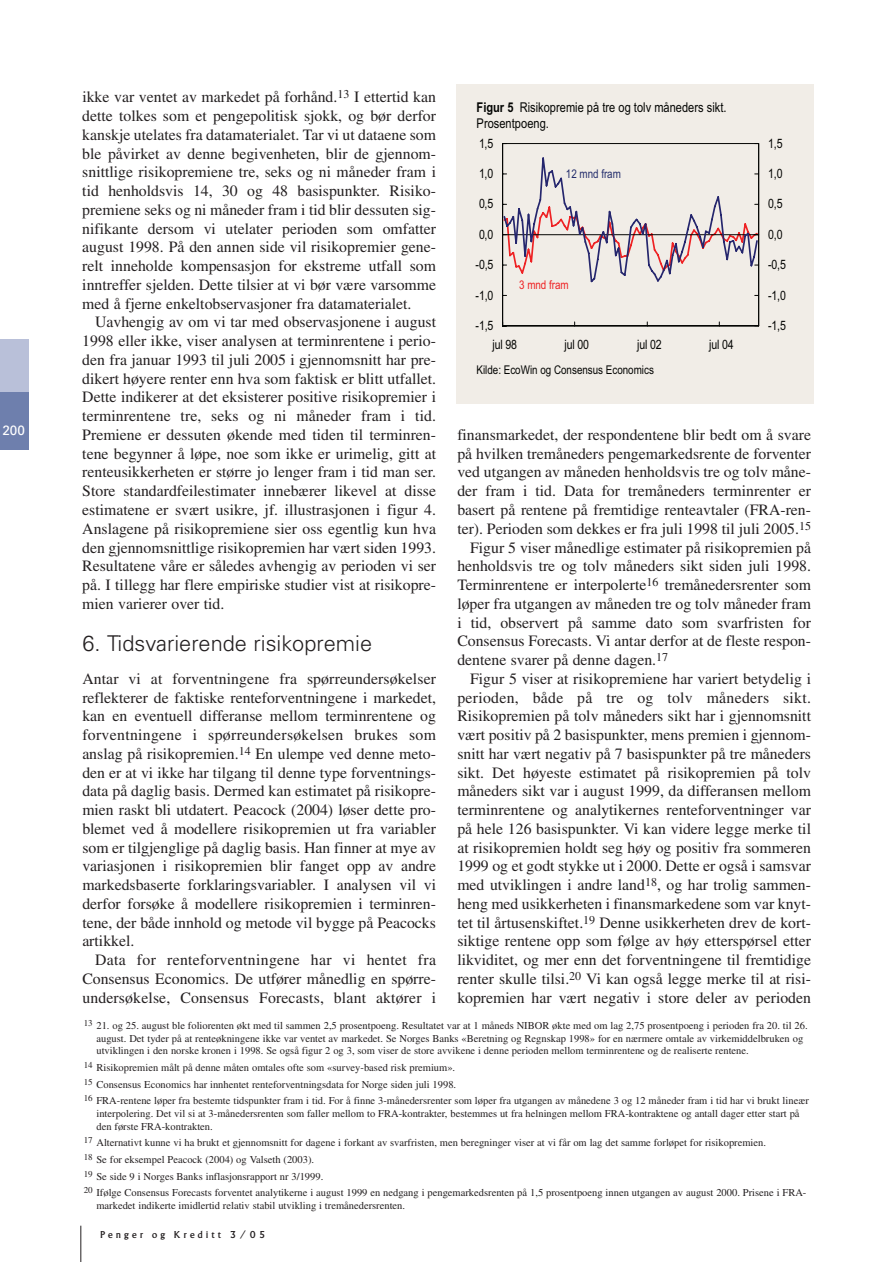
<style>
.page{position:relative;width:893px;height:1262px;background:#fff}
.page>*{position:absolute;margin:0;border:0;box-sizing:border-box;transform-origin:0 0}
.t1{font:300 21.75px "Univers";color:#231f20}
.t2{font:15.75px/18.8px "Times";color:#231f20;text-align:justify}
.t3{font:15.75px "Times";letter-spacing:.02em;color:#231f20}
.t4{font:13.5px/16.2px "Arial Narrow";color:#040503}
.t5{font:13.5px "Univers";color:#fff}
.t6{font:12.9px "Arial Narrow";letter-spacing:-.02em;color:#040503}
.t7{font:12px "Arial Narrow";color:#040503}
.t8{font:12px "Arial Narrow";letter-spacing:-.005em;color:#242e6c}
.t9{font:12px "Arial Narrow";letter-spacing:-.005em;color:#ee2123}
.t10{font:10.5px/16.6px "Times";color:#231f20}
.t11{font:10.5px "Albertus";letter-spacing:.31em;color:#231f20}
.s1{font-weight:700}
</style>
<div class="page">
<hr style="left:80px;top:1225px;width:1px;height:37px;background:#231f20">
<div style="left:0;top:339px;width:28px;height:110px;background:#b9c0d9"></div>
<div style="left:0;top:392px;width:28px;height:57px;background:#6e7fad"></div>
<div style="left:456px;top:84px;width:357px;height:319px;background:#f1ede7"></div>
<hr style="left:502px;top:143px;width:1px;height:183px;background:#040503">
<hr style="left:502px;top:325px;width:256px;height:1px;background:#040503">
<hr style="left:502px;top:143px;width:256px;height:1px;background:#040503">
<hr style="left:758px;top:143px;width:1px;height:183px;background:#040503">
<svg style="left:503px;top:156px;width:255px;height:128px"></svg>
<p class="t5" style="left:2px;top:425px;width:24px">200</p>
<p class="t2" style="left:82px;top:89px;width:355px">ikke var ventet av markedet på forhånd.<sup>13</sup> I ettertid kan dette tolkes som et pengepolitisk sjokk, og bør derfor kanskje utelates fra datamaterialet. Tar vi ut dataene som ble påvirket av denne begivenheten, blir de gjennom&shy;snittlige risikopremiene tre, seks og ni måneder fram i tid henholdsvis 14, 30 og 48 basispunkter. Risiko&shy;premiene seks og ni måneder fram i tid blir dessuten sig&shy;nifikante dersom vi utelater perioden som omfatter august 1998. På den annen side vil risikopremier gene&shy;relt inneholde kompensasjon for ekstreme utfall som inntreffer sjelden. Dette tilsier at vi bør være varsomme med å fjerne enkeltobservasjoner fra datamaterialet.</p>
<p class="t2" style="left:82px;top:314px;width:355px;text-indent:13px">Uavhengig av om vi tar med observasjonene i august 1998 eller ikke, viser analysen at terminrentene i perio&shy;den fra januar 1993 til juli 2005 i gjennomsnitt har pre&shy;dikert høyere renter enn hva som faktisk er blitt utfallet.<br>Dette indikerer at det eksisterer positive risikopremier i terminrentene tre, seks og ni måneder fram i tid.<br>Premiene er dessuten økende med tiden til terminren&shy;tene begynner å løpe, noe som ikke er urimelig, gitt at renteusikkerheten er større jo lenger fram i tid man ser.<br>Store standardfeilestimater innebærer likevel at disse estimatene er svært usikre, jf. illustrasjonen i figur 4.<br>Anslagene på risikopremiene sier oss egentlig kun hva den gjennomsnittlige risikopremien har vært siden 1993.<br>Resultatene våre er således avhengig av perioden vi ser på. I tillegg har flere empiriske studier vist at risikopre&shy;mien varierer over tid.</p>
<h1 class="t1" style="left:82px;top:635px;width:291px">6. Tidsvarierende risikopremie</h1>
<p class="t2" style="left:82px;top:670px;width:355px">Antar vi at forventningene fra spørreundersøkelser reflekterer de faktiske renteforventningene i markedet, kan en eventuell differanse mellom terminrentene og forventningene i spørreundersøkelsen brukes som anslag på risikopremien.<sup>14</sup> En ulempe ved denne meto&shy;den er at vi ikke har tilgang til denne type forventnings&shy;data på daglig basis. Dermed kan estimatet på risikopre&shy;mien raskt bli utdatert. Peacock (2004) løser dette pro&shy;blemet ved å modellere risikopremien ut fra variabler som er tilgjenglige på daglig basis. Han finner at mye av variasjonen i risikopremien blir fanget opp av andre markedsbaserte forklaringsvariabler. I analysen vil vi derfor forsøke å modellere risikopremien i terminren&shy;tene, der både innhold og metode vil bygge på Peacocks artikkel.</p>
<p class="t2" style="left:82px;top:952px;width:355px;text-indent:13px">Data for renteforventningene har vi hentet fra Consensus Economics. De utfører månedlig en spørre&shy;undersøkelse, Consensus Forecasts, blant aktører i</p>
<p class="t4" style="left:476px;top:100px;width:251px"><span class="s1">Figur 5</span> Risikopremie på tre og tolv måneders sikt.<br>Prosentpoeng.</p>
<p class="t6" style="left:479px;top:138px;width:16px">1,5</p>
<p class="t6" style="left:479px;top:169px;width:16px">1,0</p>
<p class="t6" style="left:479px;top:199px;width:16px">0,5</p>
<p class="t6" style="left:479px;top:229px;width:16px">0,0</p>
<p class="t6" style="left:475px;top:260px;width:19px">-0,5</p>
<p class="t6" style="left:475px;top:290px;width:19px">-1,0</p>
<p class="t6" style="left:475px;top:321px;width:19px">-1,5</p>
<p class="t8" style="left:566px;top:170px;width:56px">12 mnd fram</p>
<p class="t9" style="left:519px;top:280px;width:51px">3 mnd fram</p>
<p class="t6" style="left:492px;top:340px;width:26px">jul 98</p>
<p class="t6" style="left:564px;top:340px;width:26px">jul 00</p>
<p class="t6" style="left:637px;top:340px;width:26px">jul 02</p>
<p class="t6" style="left:709px;top:340px;width:26px">jul 04</p>
<p class="t7" style="left:476px;top:365px;width:179px">Kilde: EcoWin og Consensus Economics</p>
<p class="t6" style="left:768px;top:138px;width:16px">1,5</p>
<p class="t6" style="left:768px;top:169px;width:16px">1,0</p>
<p class="t6" style="left:768px;top:199px;width:16px">0,5</p>
<p class="t6" style="left:768px;top:229px;width:16px">0,0</p>
<p class="t6" style="left:768px;top:260px;width:19px">-0,5</p>
<p class="t6" style="left:768px;top:290px;width:19px">-1,0</p>
<p class="t6" style="left:768px;top:321px;width:19px">-1,5</p>
<p class="t2" style="left:457px;top:427px;width:355px">finansmarkedet, der respondentene blir bedt om å svare</p>
<p class="t2" style="left:457px;top:445px;width:355px">på hvilken tremåneders pengemarkedsrente de forventer</p>
<p class="t2" style="left:457px;top:464px;width:355px">ved utgangen av måneden henholdsvis tre og tolv måne-</p>
<p class="t2" style="left:457px;top:483px;width:355px">der fram i tid. Data for tremåneders terminrenter er</p>
<p class="t2" style="left:457px;top:502px;width:355px">basert på rentene på fremtidige renteavtaler (FRA-ren-</p>
<p class="t2" style="left:457px;top:520px;width:355px">ter). Perioden som dekkes er fra juli 1998 til juli 2005.<sup>15</sup></p>
<p class="t2" style="left:470px;top:539px;width:342px">Figur 5 viser månedlige estimater på risikopremien på</p>
<p class="t2" style="left:457px;top:558px;width:355px">henholdsvis tre og tolv måneders sikt siden juli 1998.</p>
<p class="t2" style="left:457px;top:577px;width:355px">Terminrentene er interpolerte<sup>16</sup> tremånedersrenter som</p>
<p class="t2" style="left:457px;top:595px;width:355px">løper fra utgangen av måneden tre og tolv måneder fram</p>
<p class="t2" style="left:457px;top:614px;width:355px">i tid, observert på samme dato som svarfristen for</p>
<p class="t2" style="left:457px;top:633px;width:355px">Consensus Forecasts. Vi antar derfor at de fleste respon-</p>
<p class="t2" style="left:457px;top:652px;width:212px">dentene svarer på denne dagen.<sup>17</sup></p>
<p class="t2" style="left:470px;top:670px;width:342px">Figur 5 viser at risikopremiene har variert betydelig i</p>
<p class="t3" style="left:457px;top:691px;width:355px">perioden, både på tre og tolv måneders sikt.</p>
<p class="t2" style="left:457px;top:708px;width:355px">Risikopremien på tolv måneders sikt har i gjennomsnitt</p>
<p class="t2" style="left:457px;top:727px;width:355px">vært positiv på 2 basispunkter, mens premien i gjennom-</p>
<p class="t2" style="left:457px;top:745px;width:355px">snitt har vært negativ på 7 basispunkter på tre måneders</p>
<p class="t2" style="left:457px;top:764px;width:355px">sikt. Det høyeste estimatet på risikopremien på tolv</p>
<p class="t2" style="left:457px;top:783px;width:355px">måneders sikt var i august 1999, da differansen mellom</p>
<p class="t2" style="left:457px;top:802px;width:355px">terminrentene og analytikernes renteforventninger var</p>
<p class="t2" style="left:457px;top:820px;width:355px">på hele 126 basispunkter. Vi kan videre legge merke til</p>
<p class="t2" style="left:457px;top:839px;width:355px">at risikopremien holdt seg høy og positiv fra sommeren</p>
<p class="t2" style="left:457px;top:858px;width:355px">1999 og et godt stykke ut i 2000. Dette er også i samsvar</p>
<p class="t2" style="left:457px;top:877px;width:355px">med utviklingen i andre land<sup>18</sup>, og har trolig sammen-</p>
<p class="t2" style="left:457px;top:895px;width:355px">heng med usikkerheten i finansmarkedene som var knyt-</p>
<p class="t2" style="left:457px;top:914px;width:355px">tet til årtusenskiftet.<sup>19</sup> Denne usikkerheten drev de kort-</p>
<p class="t2" style="left:457px;top:933px;width:355px">siktige rentene opp som følge av høy etterspørsel etter</p>
<p class="t2" style="left:457px;top:952px;width:355px">likviditet, og mer enn det forventningene til fremtidige</p>
<p class="t2" style="left:457px;top:970px;width:355px">renter skulle tilsi.<sup>20</sup> Vi kan også legge merke til at risi-</p>
<p class="t2" style="left:457px;top:989px;width:355px">kopremien har vært negativ i store deler av perioden</p>
<p class="t10" style="left:96px;top:1020px;width:712px;line-height:12.6px;text-indent:-13px"><sup>13</sup> 21. og 25. august ble foliorenten økt med til sammen 2,5 prosentpoeng. Resultatet var at 1 måneds NIBOR økte med om lag 2,75 prosentpoeng i perioden fra 20. til 26. august. Det tyder på at renteøkningene ikke var ventet av markedet. Se Norges Banks «Beretning og Regnskap 1998» for en nærmere omtale av virkemiddelbruken og utviklingen i den norske kronen i 1998. Se også figur 2 og 3, som viser de store avvikene i denne perioden mellom terminrentene og de realiserte rentene.</p>
<p class="t10" style="left:84px;top:1060px;width:726px"><sup>14</sup> Risikopremien målt på denne måten omtales ofte som «survey-based risk premium».<br><sup>15</sup> Consensus Economics har innhentet renteforventningsdata for Norge siden juli 1998.<br><sup>16</sup> FRA-rentene løper fra bestemte tidspunkter fram i tid. For å finne 3-månedersrenter som løper fra utgangen av månedene 3 og 12 måneder fram i tid har vi brukt lineær</p>
<p class="t10" style="left:96px;top:1108px;width:704px;line-height:12.6px">interpolering. Det vil si at 3-månedersrenten som faller mellom to FRA-kontrakter, bestemmes ut fra helningen mellom FRA-kontraktene og antall dager etter start på den første FRA-kontrakten.</p>
<p class="t10" style="left:84px;top:1135px;width:724px"><sup>17</sup> Alternativt kunne vi ha brukt et gjennomsnitt for dagene i forkant av svarfristen, men beregninger viser at vi får om lag det samme forløpet for risikopremien.<br><sup>18</sup> Se for eksempel Peacock (2004) og Valseth (2003).<br><sup>19</sup> Se side 9 i Norges Banks inflasjonsrapport nr 3/1999.<br><sup>20</sup> Ifølge Consensus Forecasts forventet analytikerne i august 1999 en nedgang i pengemarkedsrenten på 1,5 prosentpoeng innen utgangen av august 2000. Prisene i FRA-</p>
<p class="t10" style="left:96px;top:1198px;width:310px">markedet indikerte imidlertid relativ stabil utvikling i tremånedersrenten.</p>
<p class="t11" style="left:101px;top:1230px;width:166px">Penger og Kreditt 3/05</p>
</div>
